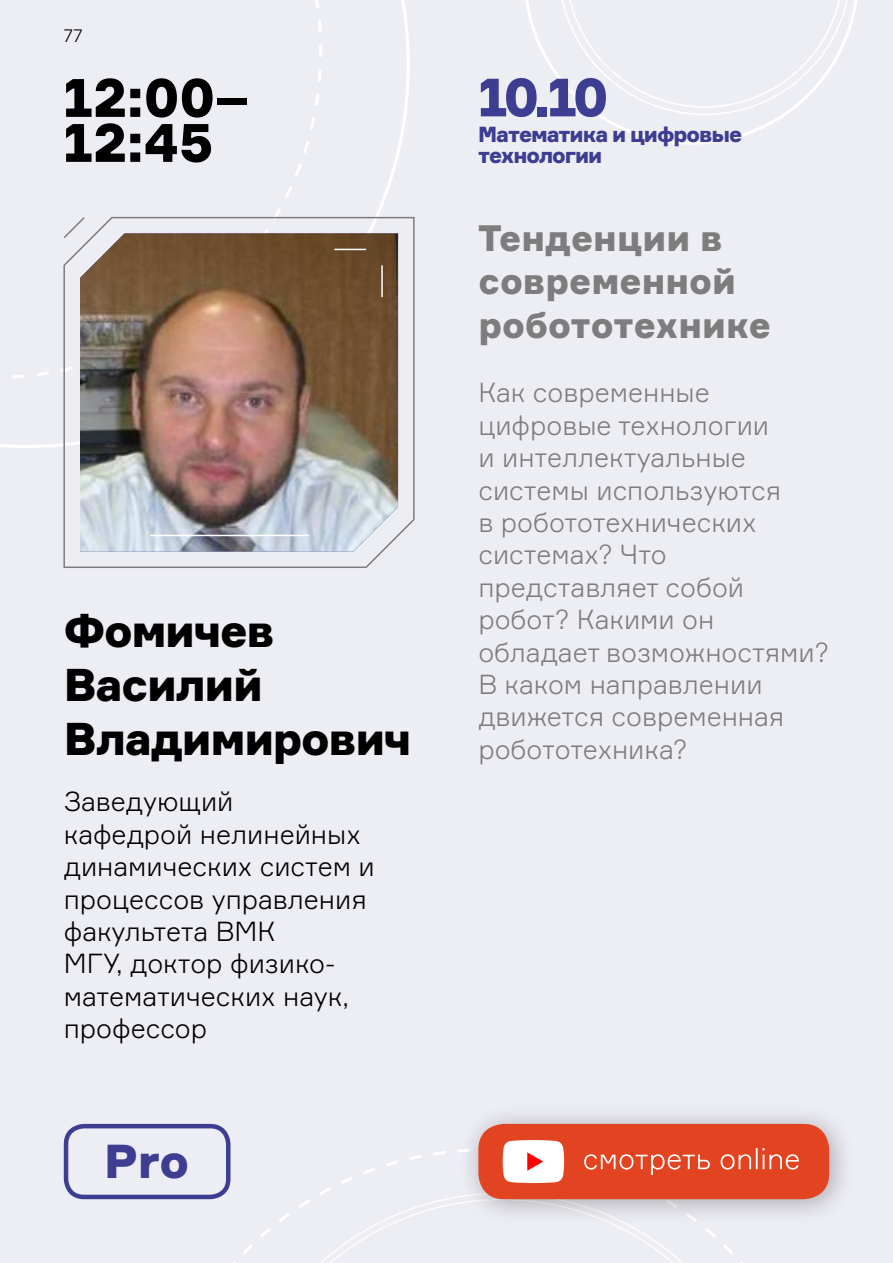
<style>
.page{position:relative;width:893px;height:1263px;background:#ededf4}
.page>*{position:absolute;margin:0;border:0;box-sizing:border-box;transform-origin:0 0}
.t1{font:900 54px/45px "Formular";color:#000}
.t2{font:900 53.85px "Formular";color:#3d3d91}
.t3{font:900 46.65px "Formular";color:#3d3d91}
.t4{font:900 45px/54px "Formular";letter-spacing:-.03em;color:#000}
.t5{font:900 36px/43.2px "Formular";color:#7d7d7d}
.t6{font:300 27px/32.4px "Formular";color:#7d7d7d}
.t7{font:300 27px/32.4px "Formular";color:#000}
.t8{font:900 21.3px/21.3px "Formular";letter-spacing:-.05em;color:#3d3d91}
.t9{font:300 18px "Formular";color:#000}
</style>
<div class="page">
<svg style="left:0;top:0;width:410px;height:448px"></svg>
<svg style="left:525px;top:0;width:332px;height:144px"></svg>
<div style="left:64px;top:1124px;width:166px;height:75px;border:4px solid #3d3d91;border-radius:18px"></div>
<div style="left:458px;top:1103px;width:399px;height:123px;background:#000;opacity:.3"></div>
<div style="left:478px;top:1124px;width:351px;height:75px;background:#e24421;border-radius:26px"></div>
<svg style="left:145px;top:1140px;width:685px;height:123px"></svg>
<svg style="left:63px;top:215px;width:352px;height:353px"></svg>
<img style="left:80px;top:233px;width:318px;height:318px">
<hr style="left:150px;top:535px;width:159px;height:1px;background:#fff">
<hr style="left:334px;top:249px;width:32px;height:1px;background:#fff">
<hr style="left:381px;top:265px;width:2px;height:32px;background:#fff">
<svg style="left:62px;top:215px;width:24px;height:25px"></svg>
<p class="t9" style="left:63px;top:24px;width:21px">77</p>
<h1 class="t1" style="left:63px;top:74px;width:187px">12:00–<br>12:45</h1>
<h3 class="t4" style="left:64px;top:603px;width:349px">Фомичев<br>Василий<br>Владимирович</h3>
<p class="t7" style="left:64px;top:785px;width:313px">Заведующий<br>кафедрой нелинейных динамических систем и процессов управления факультета ВМК<br>МГУ, доктор физико&shy;математических наук, профессор</p>
<h3 class="t3" style="left:104px;top:1132px;width:87px">Pro</h3>
<h2 class="t2" style="left:478px;top:63px;width:132px">10.10</h2>
<p class="t8" style="left:478px;top:123px;width:265px">Математика и цифровые технологии</p>
<h3 class="t5" style="left:478px;top:216px;width:294px">Тенденции в современной робототехнике</h3>
<p class="t6" style="left:478px;top:376px;width:352px">Как современные цифровые технологии<br>и интеллектуальные системы используются<br>в робототехнических системах? Что представляет собой робот? Какими он обладает возможностями?<br>В каком направлении движется современная робототехника?</p>
</div>
